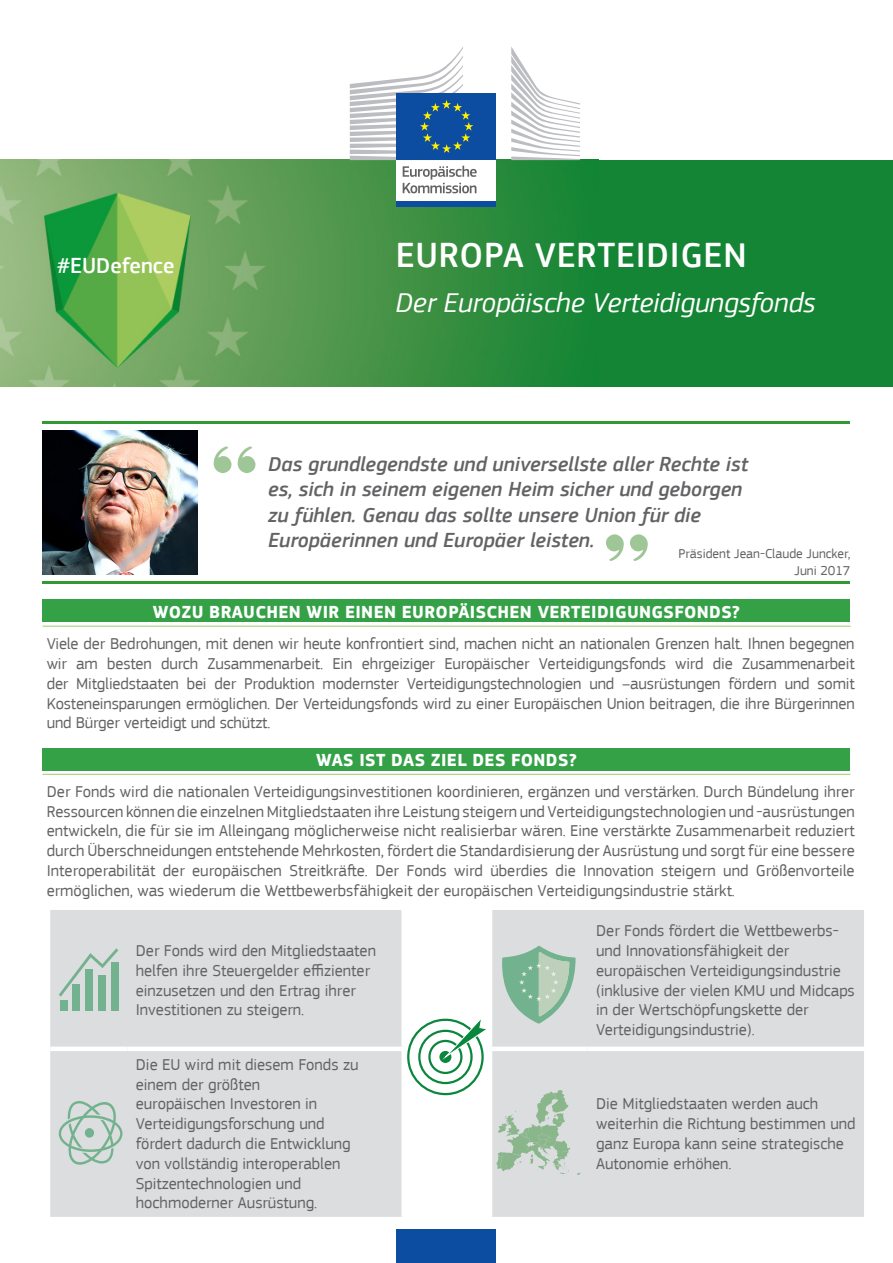
<style>
.page{position:relative;width:893px;height:1263px;background:#fff}
.page>*{position:absolute;margin:0;border:0;box-sizing:border-box;transform-origin:0 0}
.t1{font:700 45px "EC Square Sans Pro";letter-spacing:.02em;color:#fff}
.t2{font:500 36px "EC Square Sans Pro";letter-spacing:.02em;color:#fff}
.t3{font:italic 28.5px "EC Square Sans Pro";color:#fff}
.t4{font:500 22.5px "EC Square Sans Pro";color:#fff}
.t5{font:italic 500 21px/25.2px "EC Square Sans Pro";color:#636366}
.t6{font:700 18px "EC Square Sans Pro";letter-spacing:.02em;color:#fff}
.t7{font:16.5px/19.8px "EC Square Sans Pro";color:#636366}
.t8{font:13.5px/16.5px "EC Square Sans Pro";color:#636366;text-align:right}
</style>
<div class="page">
<div style="left:0;top:160px;width:893px;height:227px;background:#148534"></div>
<img style="left:0;top:160px;width:580px;height:227px">
<div style="left:43px;top:600px;width:807px;height:22px;background:#34a147"></div>
<div style="left:43px;top:748px;width:807px;height:22px;background:#34a147"></div>
<hr style="left:43px;top:626px;width:807px;height:1px;background:#9c6">
<hr style="left:43px;top:774px;width:807px;height:1px;background:#9c6">
<svg style="left:50px;top:910px;width:814px;height:307px;background:#dfe0e1"></svg>
<div style="left:401px;top:910px;width:5px;height:136px;background:#fff"></div>
<hr style="left:488px;top:910px;width:4px;height:136px;background:#fff">
<div style="left:50px;top:1046px;width:77px;height:5px;background:#fff"></div>
<div style="left:127px;top:1046px;width:279px;height:5px;background:#fff"></div>
<div style="left:401px;top:1051px;width:5px;height:166px;background:#fff"></div>
<div style="left:488px;top:1046px;width:100px;height:5px;background:#fff"></div>
<hr style="left:488px;top:1051px;width:4px;height:166px;background:#fff">
<div style="left:588px;top:1046px;width:276px;height:5px;background:#fff"></div>
<svg style="left:59px;top:948px;width:59px;height:48px;background:#cfd7d5"></svg>
<div style="left:60px;top:1000px;width:7px;height:10px;background:#73b28e"></div>
<div style="left:72px;top:984px;width:8px;height:26px;background:#73b28e"></div>
<div style="left:85px;top:969px;width:8px;height:41px;background:#73b28e"></div>
<div style="left:98px;top:975px;width:8px;height:35px;background:#73b28e"></div>
<div style="left:111px;top:962px;width:8px;height:48px;background:#73b28e"></div>
<svg style="left:502px;top:945px;width:74px;height:79px;background:#a8c8b4"></svg>
<svg style="left:59px;top:1100px;width:64px;height:66px;background:#c0d1c9"></svg>
<svg style="left:577px;top:1172px;width:4px;height:3px"></svg>
<svg style="left:496px;top:1090px;width:74px;height:84px;background:#bccebe"></svg>
<svg style="left:214px;top:446px;width:41px;height:27px"></svg>
<svg style="left:606px;top:534px;width:42px;height:27px"></svg>
<img style="left:43px;top:430px;width:154px;height:145px">
<hr style="left:43px;top:421px;width:807px;height:3px;background:#393">
<hr style="left:43px;top:582px;width:807px;height:2px;background:#393">
<div style="left:407px;top:1019px;width:77px;height:76px;border:2px solid #0b873d;border-radius:50%"></div>
<div style="left:418px;top:1030px;width:55px;height:54px;border:2px solid #0b873d;border-radius:50%"></div>
<div style="left:428px;top:1040px;width:34px;height:34px;border:2px solid #0b873d;border-radius:50%"></div>
<svg style="left:439px;top:1051px;width:12px;height:12px"></svg>
<svg style="left:445px;top:1017px;width:43px;height:40px"></svg>
<div style="left:397px;top:158px;width:99px;height:44px;background:#fff"></div>
<svg style="left:403px;top:166px;width:74px;height:27px"></svg>
<div style="left:397px;top:201px;width:99px;height:6px;background:#0d4da1"></div>
<svg style="left:511px;top:47px;width:69px;height:113px"></svg>
<div style="left:397px;top:94px;width:99px;height:66px;background:#0d4da1"></div>
<svg style="left:350px;top:47px;width:123px;height:113px"></svg>
<div style="left:397px;top:1229px;width:99px;height:34px;background:#0d4da1"></div>
<p class="t4" style="left:57px;top:253px;width:119px">#EUDefence</p>
<p class="t2" style="left:396px;top:234px;width:352px">EUROPA VERTEIDIGEN</p>
<p class="t3" style="left:395px;top:286px;width:422px">Der Europäische Verteidigungsfonds</p>
<p class="t1" style="left:211px;top:238px;width:433px">EUROPEAN DEFENCE</p>
<p class="t5" style="left:268px;top:452px;width:481px">Das grundlegendste und universellste aller Rechte ist es, sich in seinem eigenen Heim sicher und geborgen zu fühlen. Genau das sollte unsere Union für die Europäerinnen und Europäer leisten.</p>
<p class="t8" style="left:678px;top:546px;width:173px">Präsident Jean-Claude Juncker,<br>Juni 2017</p>
<p class="t6" style="left:153px;top:601px;width:589px">WOZU BRAUCHEN WIR EINEN EUROPÄISCHEN VERTEIDIGUNGSFONDS?</p>
<p class="t7" style="left:47px;top:634px;width:809px;text-align:justify">Viele der Bedrohungen, mit denen wir heute konfrontiert sind, machen nicht an nationalen Grenzen halt. Ihnen begegnen wir am besten durch Zusammenarbeit. Ein ehrgeiziger Europäischer Verteidigungsfonds wird die Zusammenarbeit der Mitgliedstaaten bei der Produktion modernster Verteidigungstechnologien und –ausrüstungen fördern und somit Kosteneinsparungen ermöglichen. Der Verteidungsfonds wird zu einer Europäischen Union beitragen, die ihre Bürgerinnen und Bürger verteidigt und schützt.</p>
<p class="t6" style="left:316px;top:749px;width:262px">WAS IST DAS ZIEL DES FONDS?</p>
<p class="t7" style="left:47px;top:781px;width:809px;text-align:justify">Der Fonds wird die nationalen Verteidigungsinvestitionen koordinieren, ergänzen und verstärken. Durch Bündelung ihrer Ressourcen können die einzelnen Mitgliedstaaten ihre Leistung steigern und Verteidigungstechnologien und -ausrüstungen entwickeln, die für sie im Alleingang möglicherweise nicht realisierbar wären. Eine verstärkte Zusammenarbeit reduziert durch Überschneidungen entstehende Mehrkosten, fördert die Standardisierung der Ausrüstung und sorgt für eine bessere Interoperabilität der europäischen Streitkräfte. Der Fonds wird überdies die Innovation steigern und Größenvorteile ermöglichen, was wiederum die Wettbewerbsfähigkeit der europäischen Verteidigungsindustrie stärkt.</p>
<p class="t7" style="left:136px;top:941px;width:242px">Der Fonds wird den Mitgliedstaaten helfen ihre Steuergelder effizienter einzusetzen und den Ertrag ihrer Investitionen zu steigern.</p>
<p class="t7" style="left:596px;top:921px;width:260px">Der Fonds fördert die Wettbewerbs&shy;und Innovationsfähigkeit der europäischen Verteidigungsindustrie (inklusive der vielen KMU und Midcaps in der Wertschöpfungskette der Verteidigungsindustrie).</p>
<p class="t7" style="left:136px;top:1054px;width:224px">Die EU wird mit diesem Fonds zu einem der größten</p>
<p class="t7" style="left:136px;top:1094px;width:216px">europäischen Investoren in<br>Verteidigungsforschung und fördert dadurch die Entwicklung von vollständig interoperablen<br>Spitzentechnologien und hochmoderner Ausrüstung.</p>
<p class="t7" style="left:596px;top:1094px;width:261px">Die Mitgliedstaaten werden auch weiterhin die Richtung bestimmen und ganz Europa kann seine strategische<br>Autonomie erhöhen.</p>
</div>
